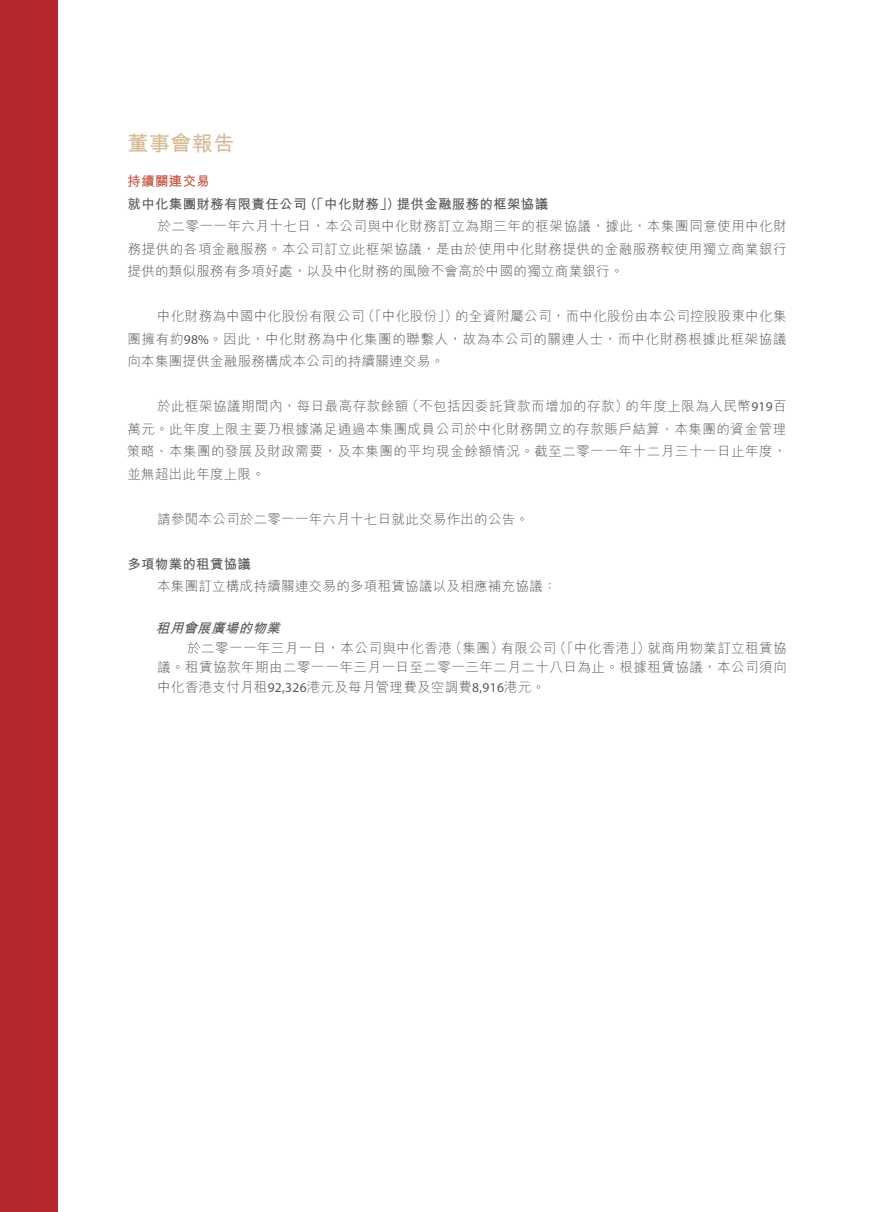
<style>
.page{position:relative;width:893px;height:1212px;background:#fff}
.page>*{position:absolute;margin:0;border:0;box-sizing:border-box;transform-origin:0 0}
.t1{font:700 21px "M Hei HK";letter-spacing:.02em;color:#d5bc98}
.t2{font:300 13.5px/22.5px "M Hei HK";letter-spacing:.02em;color:#57585a;text-align:justify}
.t3{font:700 13.5px "M Hei HK";letter-spacing:.02em;color:#57585a}
.t4{font:italic 700 13.5px "M Hei HK";color:#57585a}
.t5{font:700 13.5px "M Hei HK";letter-spacing:.02em;color:#c3513e}
.s1{font-family:"Myriad Pro";font-weight:400}
</style>
<div class="page">
<div style="left:0;top:0;width:57px;height:1212px;background:#b7282e"></div>
<h1 class="t1" style="left:128px;top:128px;width:108px">董事會報告</h1>
<p class="t5" style="left:128px;top:172px;width:84px">持續關連交易</p>
<p class="t3" style="left:128px;top:194px;width:422px">就中化集團財務有限責任公司（「中化財務」）提供金融服務的框架協議</p>
<p class="t2" style="left:128px;top:215px;width:661px;text-indent:30px">於二零一一年六月十七日，本公司與中化財務訂立為期三年的框架協議，據此，本集團同意使用中化財務提供的各項金融服務。本公司訂立此框架協議，是由於使用中化財務提供的金融服務較使用獨立商業銀行提供的類似服務有多項好處，以及中化財務的風險不會高於中國的獨立商業銀行。</p>
<p class="t2" style="left:127px;top:305px;width:661px;text-indent:30px">中化財務為中國中化股份有限公司（「中化股份」）的全資附屬公司，而中化股份由本公司控股股東中化集團擁有約<span class="s1">98%</span>。因此，中化財務為中化集團的聯繫人，故為本公司的關連人士，而中化財務根據此框架協議向本集團提供金融服務構成本公司的持續關連交易。</p>
<p class="t2" style="left:127px;top:395px;width:661px;text-indent:30px">於此框架協議期間內，每日最高存款餘額（不包括因委託貸款而增加的存款）的年度上限為人民幣<span class="s1">919</span>百萬元。此年度上限主要乃根據滿足通過本集團成員公司於中化財務開立的存款賬戶結算、本集團的資金管理策略、本集團的發展及財政需要，及本集團的平均現金餘額情況。截至二零一一年十二月三十一日止年度，並無超出此年度上限。</p>
<p class="t2" style="left:157px;top:507px;width:373px">請參閱本公司於二零一一年六月十七日就此交易作出的公告。</p>
<p class="t3" style="left:127px;top:554px;width:125px">多項物業的租賃協議</p>
<p class="t2" style="left:157px;top:575px;width:401px">本集團訂立構成持續關連交易的多項租賃協議以及相應補充協議：</p>
<p class="t4" style="left:156px;top:619px;width:130px">租用會展廣場的物業</p>
<p class="t2" style="left:157px;top:638px;width:631px;line-height:19.5px;text-indent:30px">於二零一一年三月一日，本公司與中化香港（集團）有限公司（「中化香港」）就商用物業訂立租賃協議。租賃協款年期由二零一一年三月一日至二零一三年二月二十八日為止。根據租賃協議，本公司須向中化香港支付月租<span class="s1">92,326</span>港元及每月管理費及空調費<span class="s1">8,916</span>港元。</p>
</div>
